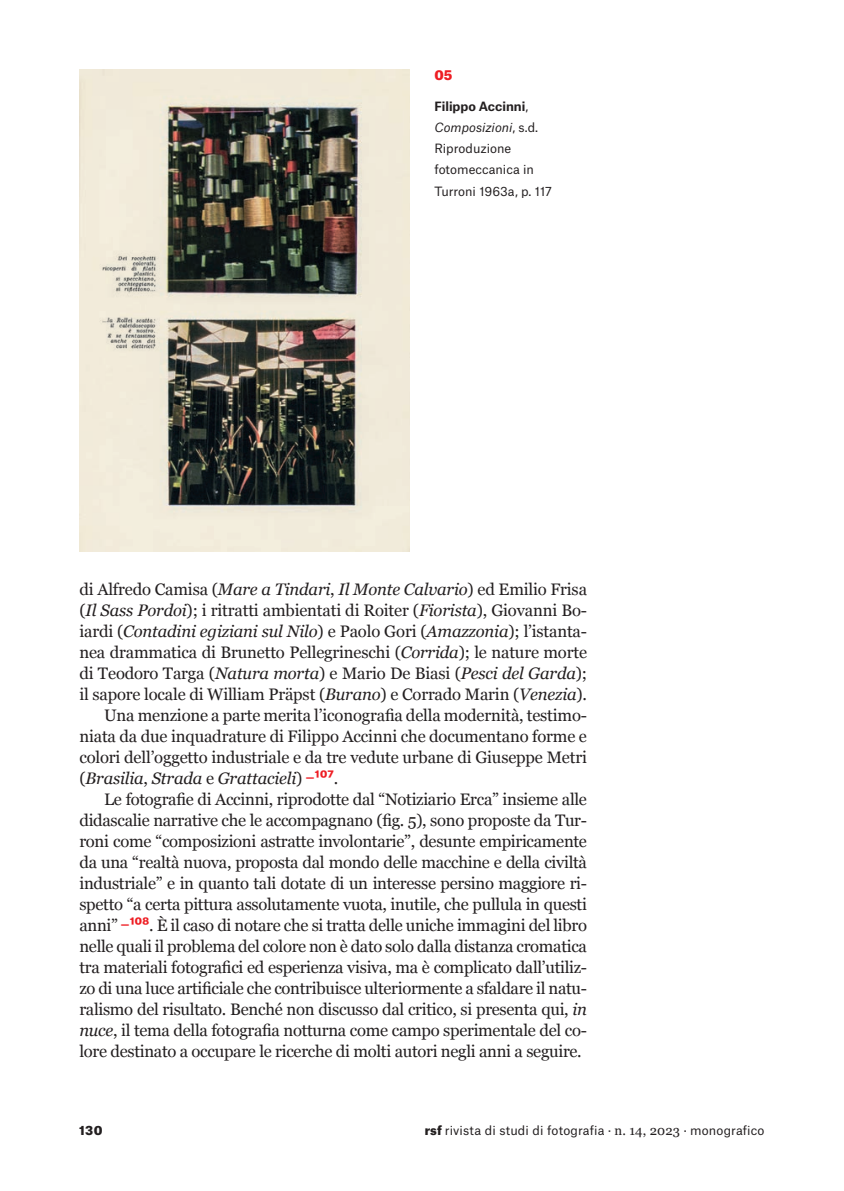
<style>
.page{position:relative;width:844px;height:1191px;background:#fff}
.page>*{position:absolute;margin:0;border:0;box-sizing:border-box;transform-origin:0 0}
.Testo_paragrafo_indent{font:16.62px/21px "Georgia";letter-spacing:-.01em;color:#231f20;text-align:justify}
.t1{font:900 13.12px "Atlas Grotesk";color:#ee1d23}
.t2{font:12.25px/21px "Atlas Grotesk";color:#231f20}
.t3{font:900 12.25px "Atlas Grotesk";color:#231f20}
.s1{font-weight:700}
.s2{font-style:italic}
.s3{font-family:"Atlas Grotesk";color:#ee1d23}
.s4{font-family:"Atlas Grotesk";font-weight:700;color:#ee1d23}
.s5{font-weight:900}
.s6{font-family:"Georgia";font-size:13.12px}
</style>
<div class="page">
<img style="left:79px;top:69px;width:330px;height:483px">
<p class="t1" style="left:434px;top:64px;width:20px">05</p>
<p class="t2" style="left:434px;top:95px;width:119px"><span class="s1">Filippo Accinni</span>,<br><span class="s2">Composizioni</span>, s.d.<br>Riproduzione fotomeccanica in<br>Turroni 1963a, p. 117</p>
<p class="Testo_paragrafo_indent" style="left:79px;top:578px;width:509px">di Alfredo Camisa (<span class="s2">Mare a Tindari</span>, <span class="s2">Il Monte Calvario</span>) ed Emilio Frisa (<span class="s2">Il Sass Pordoi</span>); i ritratti ambientati di Roiter (<span class="s2">Fiorista</span>), Giovanni Bo&shy;iardi (<span class="s2">Contadini egiziani sul Nilo</span>) e Paolo Gori (<span class="s2">Amazzonia</span>); l’istanta&shy;nea drammatica di Brunetto Pellegrineschi (<span class="s2">Corrida</span>); le nature morte di Teodoro Targa (<span class="s2">Natura morta</span>) e Mario De Biasi (<span class="s2">Pesci del Garda</span>); il sapore locale di William Präpst (<span class="s2">Burano</span>) e Corrado Marin (<span class="s2">Venezia</span>).</p>
<p class="Testo_paragrafo_indent" style="left:79px;top:704px;width:509px;text-indent:25px">Una menzione a parte merita l’iconografia della modernità, testimo&shy;niata da due inquadrature di Filippo Accinni che documentano forme e colori dell’oggetto industriale e da tre vedute urbane di Giuseppe Metri (<span class="s2">Brasilia</span>, <span class="s2">Strada</span> e <span class="s2">Grattacieli</span>) <span class="s3">−</span><span class="s4">107</span>.</p>
<p class="Testo_paragrafo_indent" style="left:79px;top:788px;width:509px;text-indent:25px">Le fotografie di Accinni, riprodotte dal “Notiziario Erca” insieme alle didascalie narrative che le accompagnano (fig. 5), sono proposte da Tur&shy;roni come “composizioni astratte involontarie”, desunte empiricamente da una “realtà nuova, proposta dal mondo delle macchine e della civiltà industriale” e in quanto tali dotate di un interesse persino maggiore ri&shy;spetto “a certa pittura assolutamente vuota, inutile, che pullula in questi anni”<span class="s3">−</span><span class="s4">108</span>. È il caso di notare che si tratta delle uniche immagini del libro nelle quali il problema del colore non è dato solo dalla distanza cromatica tra materiali fotografici ed esperienza visiva, ma è complicato dall’utiliz&shy;zo di una luce artificiale che contribuisce ulteriormente a sfaldare il natu&shy;ralismo del risultato. Benché non discusso dal critico, si presenta qui, <span class="s2">in nuce</span>, il tema della fotografia notturna come campo sperimentale del co&shy;lore destinato a occupare le ricerche di molti autori negli anni a seguire.</p>
<p class="t3" style="left:79px;top:1120px;width:25px">130</p>
<p class="t2" style="left:424px;top:1118px;width:341px"><span class="s5">rsf</span> rivista di studi di fotografia · <span class="s6">n. 14, 2023</span> · monografico</p>
</div>
